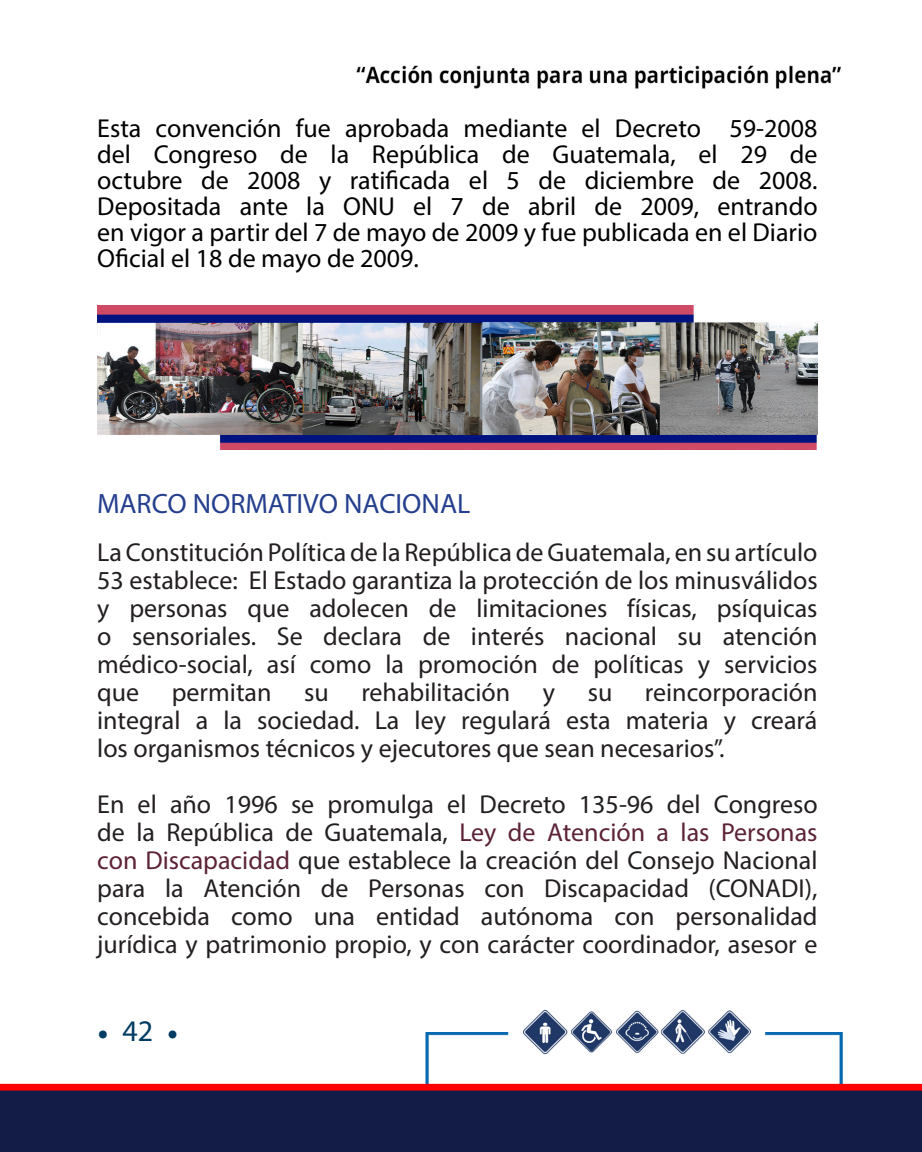
<style>
.page{position:relative;width:922px;height:1152px;background:#fff}
.page>*{position:absolute;margin:0;border:0;box-sizing:border-box;transform-origin:0 0}
.t1{font:30px "Minion Pro";color:#003b63}
.t2{font:28px "Myriad Pro";color:#253f8e}
.t3{font:26px/28px "Myriad Pro";color:#231f20}
.t4{font:26px/26px "Myriad Pro";color:#000;text-align:justify}
.s1{color:#5c2238}
.s2{font-family:"Myriad Pro"}
</style>
<div class="page">
<img style="left:0;top:65px;width:922px;height:1087px">
<img style="left:0;top:0;width:1px;height:1151px">
<img style="left:97px;top:306px;width:720px;height:144px">
<p class="t4" style="left:97px;top:115px;width:721px">Esta convención fue aprobada mediante el Decreto 59-2008</p>
<p class="t4" style="left:97px;top:141px;width:722px">del Congreso de la República de Guatemala, el 29 de octubre de 2008 y ratificada el 5 de diciembre de 2008.<br>Depositada ante la ONU el 7 de abril de 2009, entrando</p>
<p class="t4" style="left:97px;top:219px;width:722px">en vigor a partir del 7 de mayo de 2009 y fue publicada en el Diario<br>Oficial el 18 de mayo de 2009.</p>
<p class="t2" style="left:97px;top:487px;width:374px">MARCO NORMATIVO NACIONAL</p>
<p class="t3" style="left:97px;top:538px;width:722px">La Constitución Política de la República de Guatemala, en su artículo<br>53 establece: El Estado garantiza la protección de los minusválidos</p>
<p class="t3" style="left:97px;top:594px;width:722px">y personas que adolecen de limitaciones físicas, psíquicas</p>
<p class="t3" style="left:97px;top:622px;width:721px;text-align:justify">o sensoriales. Se declara de interés nacional su atención médico-social, así como la promoción de políticas y servicios que</p>
<p class="t3" style="left:172px;top:678px;width:101px">permitan</p>
<p class="t3" style="left:304px;top:678px;width:26px">su</p>
<p class="t3" style="left:361px;top:678px;width:150px">rehabilitación</p>
<p class="t3" style="left:543px;top:678px;width:14px">y</p>
<p class="t3" style="left:587px;top:678px;width:26px">su</p>
<p class="t3" style="left:97px;top:678px;width:722px;text-align:right">reincorporación<br>integral a la sociedad. La ley regulará esta materia y creará</p>
<p class="t3" style="left:97px;top:734px;width:629px">los organismos técnicos y ejecutores que sean necesarios”.</p>
<p class="t3" style="left:97px;top:790px;width:722px">En el año 1996 se promulga el Decreto 135-96 del Congreso</p>
<p class="t3" style="left:97px;top:818px;width:722px">de la República de Guatemala, <span class="s1">Ley de Atención a las Personas</span></p>
<p class="t3" style="left:97px;top:846px;width:722px"><span class="s1">con Discapacidad</span> que establece la creación del Consejo Nacional</p>
<p class="t3" style="left:97px;top:874px;width:721px">para la Atención de Personas con Discapacidad (CONADI),</p>
<p class="t3" style="left:97px;top:902px;width:722px">concebida como una entidad autónoma con personalidad</p>
<p class="t3" style="left:97px;top:930px;width:722px">jurídica y patrimonio propio, y con carácter coordinador, asesor e</p>
<p class="t1" style="left:97px;top:1014px;width:83px">• <span class="s2">42</span> •</p>
</div>
